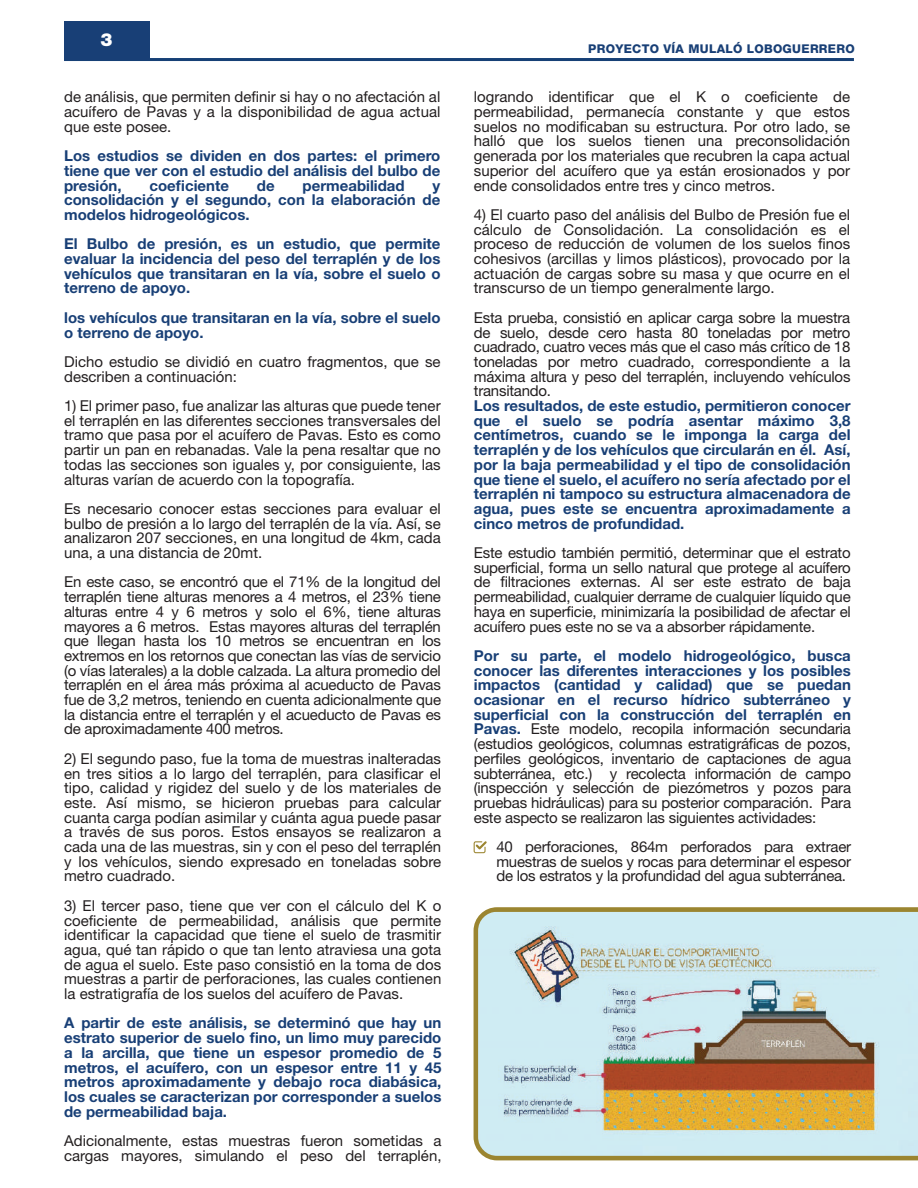
<style>
.page{position:relative;width:918px;height:1188px;background:#fff}
.page>*{position:absolute;margin:0;border:0;box-sizing:border-box;transform-origin:0 0}
.t1{font:900 18px "Helvetica Neue";color:#fff}
.t2{font:15px/14.7px "Helvetica Neue";color:#231f20;text-align:justify}
.t3{font:700 15px/14.7px "Helvetica Neue";color:#183f76;text-align:justify}
.t4{font:800 12px "Helvetica Neue LT Com";letter-spacing:.025em;color:#183f76}
.s1{font-weight:700;color:#183f76}
</style>
<div class="page">
<svg style="left:473px;top:907px;width:445px;height:254px;background:#c4c9bb"></svg>
<hr style="left:64px;top:58px;width:790px;height:3px;background:#164076">
<div style="left:64px;top:21px;width:85px;height:38px;background:#183f76"></div>
<svg style="left:474px;top:841px;width:13px;height:12px"></svg>
<p class="t1" style="left:101px;top:29px;width:14px">3</p>
<p class="t2" style="left:64px;top:89px;width:378px">de análisis, que permiten definir si hay o no afectación al acuífero de Pavas y a la disponibilidad de agua actual que este posee.</p>
<p class="t3" style="left:64px;top:149px;width:378px">Los estudios se dividen en dos partes: el primero tiene que ver con el estudio del análisis del bulbo de presión,</p>
<p class="t3" style="left:150px;top:178px;width:81px">coeficiente</p>
<p class="t3" style="left:257px;top:178px;width:19px">de</p>
<p class="t3" style="left:303px;top:178px;width:104px">permeabilidad</p>
<p class="t3" style="left:64px;top:178px;width:378px;text-indent:368px">y consolidación y el segundo, con la elaboración de modelos hidrogeológicos.</p>
<p class="t3" style="left:64px;top:237px;width:378px">El Bulbo de presión, es un estudio, que permite evaluar la incidencia del peso del terraplén y de los vehículos que transitaran en la vía, sobre el suelo o terreno de apoyo.</p>
<p class="t3" style="left:64px;top:311px;width:378px">los vehículos que transitaran en la vía, sobre el suelo o terreno de apoyo.</p>
<p class="t2" style="left:64px;top:354px;width:378px">Dicho estudio se dividió en cuatro fragmentos, que se describen a continuación:</p>
<p class="t2" style="left:64px;top:398px;width:378px">1) El primer paso, fue analizar las alturas que puede tener el terraplén en las diferentes secciones transversales del tramo que pasa por el acuífero de Pavas. Esto es como partir un pan en rebanadas. Vale la pena resaltar que no todas las secciones son iguales y, por consiguiente, las alturas varían de acuerdo con la topografía.</p>
<p class="t2" style="left:64px;top:501px;width:378px">Es necesario conocer estas secciones para evaluar el bulbo de presión a lo largo del terraplén de la vía. Así, se analizaron 207 secciones, en una longitud de 4km, cada una, a una distancia de 20mt.</p>
<p class="t2" style="left:64px;top:575px;width:378px">En este caso, se encontró que el 71% de la longitud del terraplén tiene alturas menores a 4 metros, el 23% tiene alturas entre 4 y 6 metros y solo el 6%, tiene alturas mayores a 6 metros. Estas mayores alturas del terraplén que llegan hasta los 10 metros se encuentran en los extremos en los retornos que conectan las vías de servicio (o vías laterales) a la doble calzada. La altura promedio del terraplén en el área más próxima al acueducto de Pavas fue de 3,2 metros, teniendo en cuenta adicionalmente que la distancia entre el terraplén y el acueducto de Pavas es de aproximadamente 400 metros.</p>
<p class="t2" style="left:64px;top:751px;width:379px">2) El segundo paso, fue la toma de muestras inalteradas en tres sitios a lo largo del terraplén, para clasificar el tipo, calidad y rigidez del suelo y de los materiales de este. Así mismo, se hicieron pruebas para calcular cuanta carga podían asimilar y cuánta agua puede pasar a través de sus poros. Estos ensayos se realizaron a cada una de las muestras, sin y con el peso del terraplén y los vehículos, siendo expresado en toneladas sobre metro cuadrado.</p>
<p class="t2" style="left:64px;top:898px;width:379px">3) El tercer paso, tiene que ver con el cálculo del K o coeficiente de permeabilidad, análisis que permite identificar la capacidad que tiene el suelo de trasmitir agua, qué tan rápido o que tan lento atraviesa una gota de agua el suelo. Este paso consistió en la toma de dos muestras a partir de perforaciones, las cuales contienen la estratigrafía de los suelos del acuífero de Pavas.</p>
<p class="t3" style="left:64px;top:1016px;width:379px">A partir de este análisis, se determinó que hay un estrato superior de suelo fino, un limo muy parecido a la arcilla, que tiene un espesor promedio de 5 metros, el acuífero, con un espesor entre 11 y 45 metros aproximadamente y debajo roca diabásica, los cuales se caracterizan por corresponder a suelos de permeabilidad baja.</p>
<p class="t2" style="left:64px;top:1133px;width:379px">Adicionalmente, estas muestras fueron sometidas a cargas mayores, simulando el peso del terraplén,</p>
<p class="t4" style="left:588px;top:42px;width:268px">PROYECTO VÍA MULALÓ LOBOGUERRERO</p>
<p class="t2" style="left:474px;top:89px;width:378px">logrando identificar que el K o coeficiente de permeabilidad, permanecía constante y que estos suelos no modificaban su estructura. Por otro lado, se halló que los suelos tienen una preconsolidación generada por los materiales que recubren la capa actual superior del acuífero que ya están erosionados y por ende consolidados entre tres y cinco metros.</p>
<p class="t2" style="left:474px;top:207px;width:378px">4) El cuarto paso del análisis del Bulbo de Presión fue el cálculo de Consolidación. La consolidación es el proceso de reducción de volumen de los suelos finos cohesivos (arcillas y limos plásticos), provocado por la actuación de cargas sobre su masa y que ocurre en el transcurso de un tiempo generalmente largo.</p>
<p class="t2" style="left:474px;top:310px;width:378px">Esta prueba, consistió en aplicar carga sobre la muestra de suelo, desde cero hasta 80 toneladas por metro cuadrado, cuatro veces más que el caso más crítico de 18 toneladas por metro cuadrado, correspondiente a la máxima altura y peso del terraplén, incluyendo vehículos transitando.</p>
<p class="t3" style="left:474px;top:399px;width:378px">Los resultados, de este estudio, permitieron conocer que el suelo se podría asentar máximo 3,8 centímetros, cuando se le imponga la carga del terraplén y de los vehículos que circularán en él. Así, por la baja permeabilidad y el tipo de consolidación que tiene el suelo, el acuífero no sería afectado por el terraplén ni tampoco su estructura almacenadora de agua, pues este se encuentra aproximadamente a cinco metros de profundidad.</p>
<p class="t2" style="left:474px;top:545px;width:378px">Este estudio también permitió, determinar que el estrato superficial, forma un sello natural que protege al acuífero de filtraciones externas. Al ser este estrato de baja permeabilidad, cualquier derrame de cualquier líquido que haya en superficie, minimizaría la posibilidad de afectar el acuífero pues este no se va a absorber rápidamente.</p>
<p class="t2" style="left:474px;top:648px;width:379px"><span class="s1">Por su parte, el modelo hidrogeológico, busca conocer las diferentes interacciones y los posibles impactos (cantidad y calidad) que se puedan ocasionar en el recurso hídrico subterráneo y superficial con la construcción del terraplén en Pavas.</span> Este modelo, recopila información secundaria (estudios geológicos, columnas estratigráficas de pozos, perfiles geológicos, inventario de captaciones de agua subterránea, etc.) y recolecta información de campo (inspección y selección de piezómetros y pozos para pruebas hidráulicas) para su posterior comparación. Para este aspecto se realizaron las siguientes actividades:</p>
<p class="t2" style="left:496px;top:839px;width:356px">40 perforaciones, 864m perforados para extraer muestras de suelos y rocas para determinar el espesor de los estratos y la profundidad del agua subterránea.</p>
</div>
